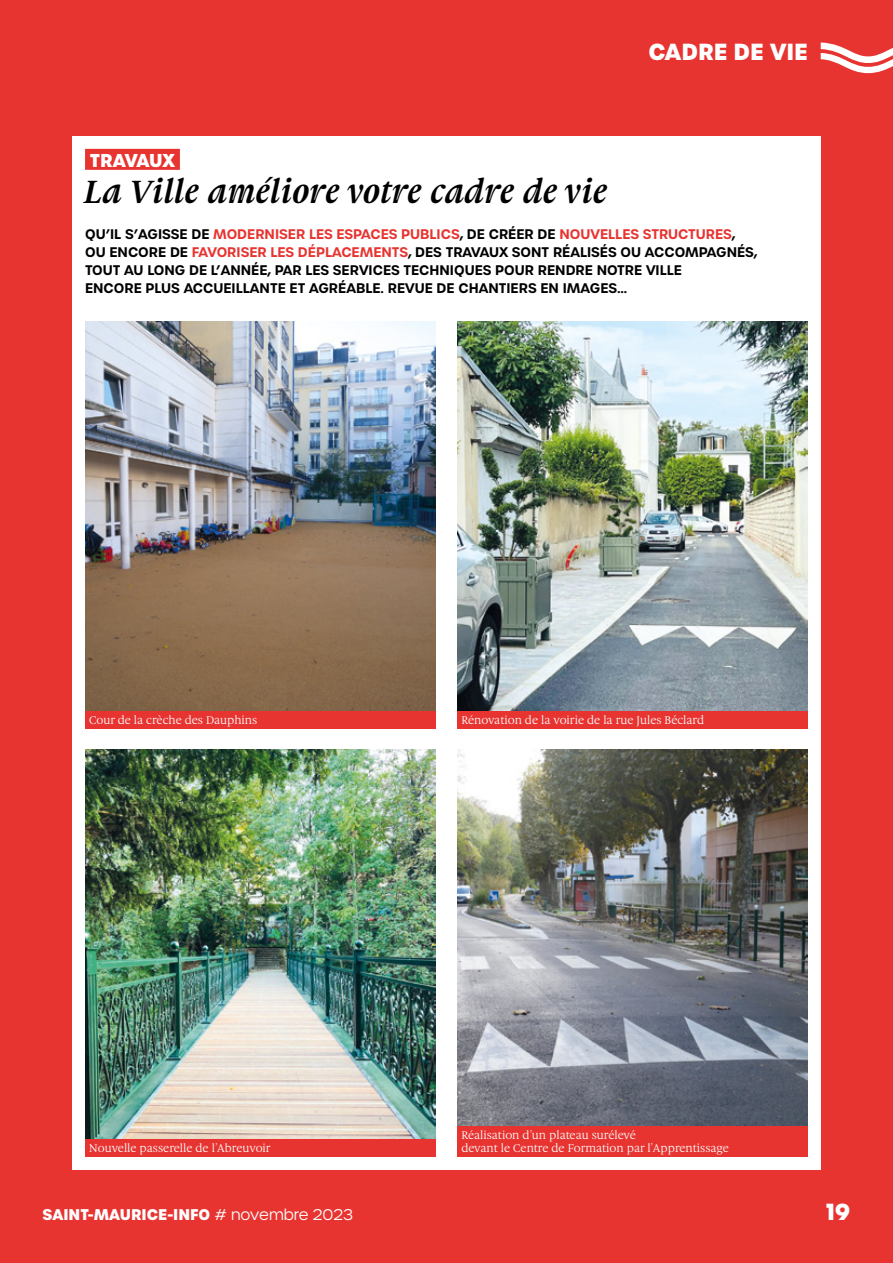
<style>
.page{position:relative;width:893px;height:1263px;background:#e73431}
.page>*{position:absolute;margin:0;border:0;box-sizing:border-box;transform-origin:0 0}
.t1{font:italic 700 34.5px "Gauthier FY";color:#000}
.t2{font:700 22.5px "Urbane";color:#fff}
.t3{font:700 18px "Urbane";letter-spacing:-.02em;color:#fff}
.t4{font:700 15px "Urbane";color:#fff}
.t5{font:600 13.5px/18px "Urbane";color:#000}
.t6{font:12px/13.5px "Gauthier FY";color:#fff}
.s1{color:#e73431}
.s2{font-weight:300}
</style>
<div class="page">
<div style="left:72px;top:136px;width:749px;height:1034px;background:#fff"></div>
<svg style="left:821px;top:43px;width:72px;height:30px"></svg>
<div style="left:85px;top:149px;width:95px;height:21px;background:#e73431"></div>
<img style="left:85px;top:322px;width:351px;height:389px">
<img style="left:85px;top:750px;width:351px;height:389px">
<img style="left:457px;top:322px;width:351px;height:389px">
<img style="left:457px;top:750px;width:351px;height:376px">
<div style="left:85px;top:711px;width:351px;height:18px;background:#e73431"></div>
<div style="left:85px;top:1139px;width:351px;height:18px;background:#e73431"></div>
<div style="left:457px;top:711px;width:351px;height:18px;background:#e73431"></div>
<div style="left:457px;top:1126px;width:351px;height:31px;background:#e73431"></div>
<h2 class="t2" style="left:648px;top:36px;width:161px">CADRE DE VIE</h2>
<h3 class="t3" style="left:90px;top:148px;width:87px">TRAVAUX</h3>
<h1 class="t1" style="left:85px;top:170px;width:525px">La Ville améliore votre cadre de vie</h1>
<p class="t5" style="left:85px;top:225px;width:674px">QU’IL S’AGISSE DE <span class="s1">MODERNISER LES ESPACES PUBLICS</span>, DE CRÉER DE <span class="s1">NOUVELLES STRUCTURES</span>, OU ENCORE DE <span class="s1">FAVORISER LES DÉPLACEMENTS</span>, DES TRAVAUX SONT RÉALISÉS OU ACCOMPAGNÉS, TOUT AU LONG DE L’ANNÉE, PAR LES SERVICES TECHNIQUES POUR RENDRE NOTRE VILLE<br>ENCORE PLUS ACCUEILLANTE ET AGRÉABLE. REVUE DE CHANTIERS EN IMAGES…</p>
<p class="t6" style="left:89px;top:713px;width:170px">Cour de la crèche des Dauphins</p>
<p class="t6" style="left:89px;top:1142px;width:183px">Nouvelle passerelle de l’Abreuvoir</p>
<p class="t6" style="left:461px;top:713px;width:244px">Rénovation de la voirie de la rue Jules Béclard</p>
<p class="t6" style="left:461px;top:1128px;width:269px">Réalisation d’un plateau surélevé<br>devant le Centre de Formation par l’Apprentissage</p>
<p class="t4" style="left:43px;top:1204px;width:312px">SAINT-MAURICE-INFO <span class="s2"># novembre 2023</span></p>
<h2 class="t2" style="left:826px;top:1197px;width:26px">19</h2>
</div>
